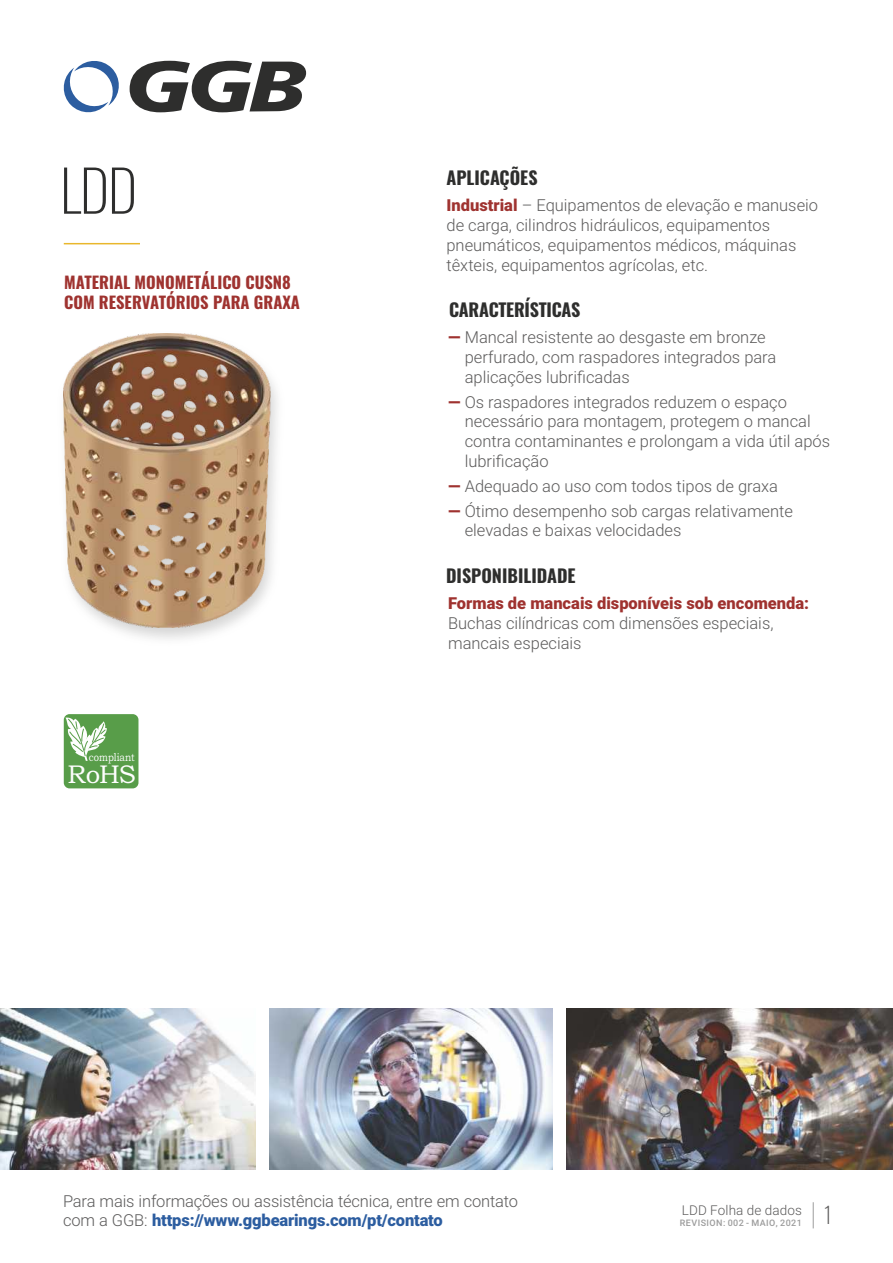
<style>
.page{position:relative;width:893px;height:1263px;background:#fff}
.page>*{position:absolute;margin:0;border:0;box-sizing:border-box;transform-origin:0 0}
.t1{font:200 57px "Oswald";color:#2e2e2d}
.t2{font:25.65px "Bookman Old Style";color:#fefefe}
.t3{font:200 22.5px "Oswald";color:#5c5b5b}
.t4{font:700 18px "Oswald";color:#2e2e2d}
.t5{font:300 16.5px/19.8px "Roboto";color:#5c5b5b}
.t6{font:700 16.5px/19.5px "Oswald";color:#9f3330}
.t7{font:900 16.5px "Roboto";color:#9f322f}
.t8{font:300 13.5px "Roboto";letter-spacing:.01em;color:#5c5b5b}
.t9{font:11.25px "Bookman Old Style";color:#fefefe;scale:.84 1}
.t10{font:500 9px "Roboto";letter-spacing:.05em;color:#9c9c9c}
.s1{font-weight:900;color:#9f3330}
.s2{font-weight:900;color:#2c5da0}
</style>
<div class="page">
<svg style="left:63px;top:61px;width:56px;height:52px"></svg>
<svg style="left:130px;top:61px;width:176px;height:51px"></svg>
<img style="left:0;top:1008px;width:256px;height:161px">
<img style="left:269px;top:1008px;width:284px;height:161px">
<img style="left:566px;top:1008px;width:327px;height:161px">
<img style="left:63px;top:333px;width:215px;height:306px">
<img style="left:64px;top:334px;width:206px;height:293px">
<hr style="left:64px;top:243px;width:76px;height:1px;background:#e9b72c">
<div style="left:64px;top:714px;width:74px;height:74px;background:#589d49;border-radius:6px"></div>
<svg style="left:63px;top:717px;width:44px;height:44px"></svg>
<svg style="left:813px;top:1202px;width:1px;height:26px"></svg>
<h1 class="t1" style="left:60px;top:152px;width:79px">LDD</h1>
<p class="t6" style="left:64px;top:273px;width:237px">MATERIAL MONOMETÁLICO CUSN8<br>COM RESERVATÓRIOS PARA GRAXA</p>
<p class="t9" style="left:89px;top:752px;width:56px">compliant</p>
<h2 class="t2" style="left:67px;top:765px;width:70px">RoHS</h2>
<p class="t4" style="left:446px;top:165px;width:93px">APLICAÇÕES</p>
<p class="t5" style="left:446px;top:197px;width:373px"><span class="s1">Industrial</span> – Equipamentos de elevação e manuseio de carga, cilindros hidráulicos, equipamentos pneumáticos, equipamentos médicos, máquinas têxteis, equipamentos agrícolas, etc.</p>
<p class="t4" style="left:449px;top:298px;width:133px">CARACTERÍSTICAS</p>
<p class="t5" style="left:465px;top:329px;width:313px;text-indent:-17px"><span class="s1">—</span> Mancal resistente ao desgaste em bronze perfurado, com raspadores integrados para aplicações lubrificadas</p>
<p class="t5" style="left:465px;top:394px;width:367px;text-indent:-17px"><span class="s1">—</span> Os raspadores integrados reduzem o espaço necessário para montagem, protegem o mancal contra contaminantes e prolongam a vida útil após lubrificação</p>
<p class="t5" style="left:448px;top:478px;width:332px"><span class="s1">—</span> Adequado ao uso com todos tipos de graxa</p>
<p class="t5" style="left:465px;top:502px;width:330px;text-indent:-17px"><span class="s1">—</span> Ótimo desempenho sob cargas relativamente elevadas e baixas velocidades</p>
<p class="t4" style="left:446px;top:563px;width:131px">DISPONIBILIDADE</p>
<p class="t7" style="left:448px;top:597px;width:363px">Formas de mancais disponíveis sob encomenda:</p>
<p class="t5" style="left:448px;top:615px;width:327px">Buchas cilíndricas com dimensões especiais, mancais especiais</p>
<p class="t5" style="left:63px;top:1193px;width:456px">Para mais informações ou assistência técnica, entre em contato com a GGB: <span class="s2">https://www.ggbearings.com/pt/contato</span></p>
<p class="t8" style="left:682px;top:1204px;width:121px">LDD Folha de dados</p>
<p class="t10" style="left:680px;top:1219px;width:124px">REVISION: 002 - MAIO, 2021</p>
<h3 class="t3" style="left:823px;top:1200px;width:11px">1</h3>
</div>
